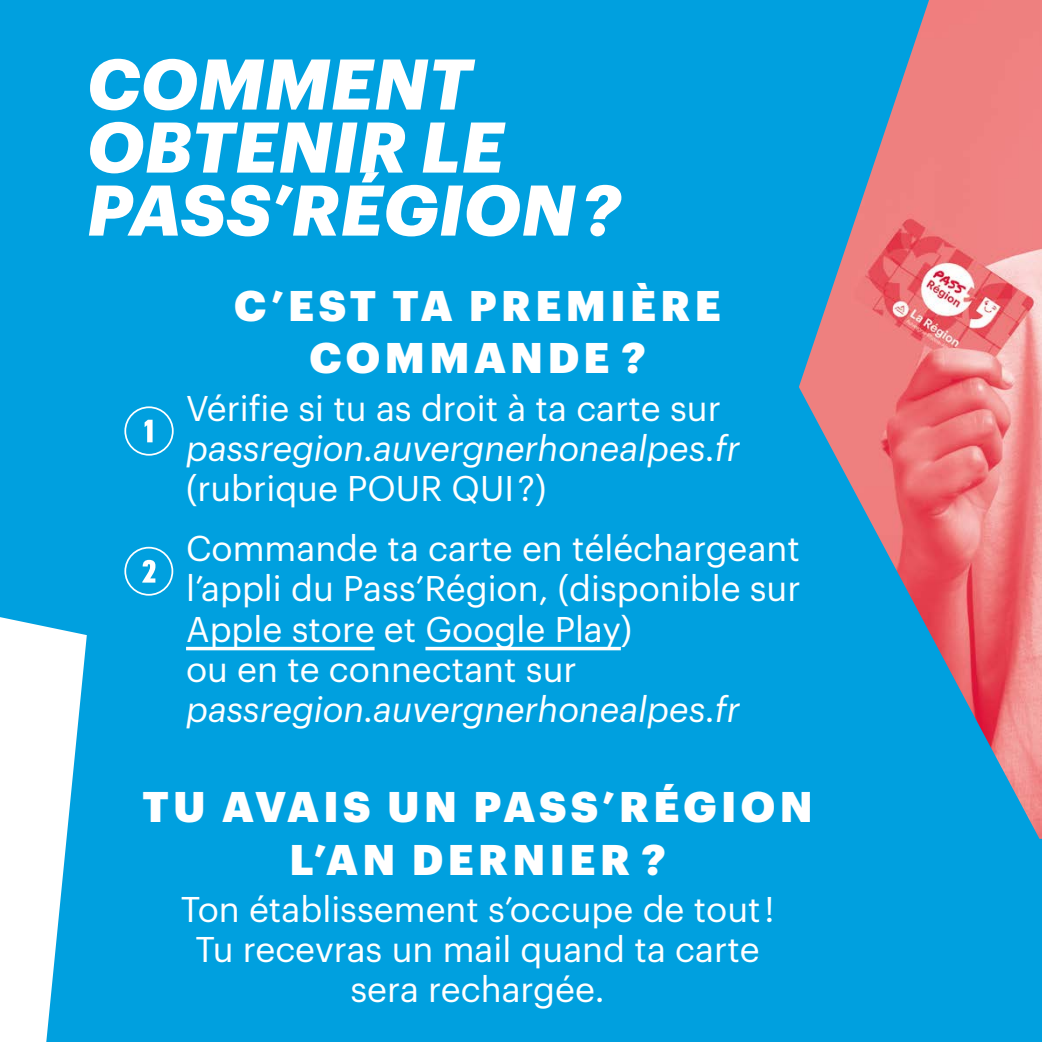
<style>
.page{position:relative;width:1042px;height:1042px;background:#00a0df}
.page>*{position:absolute;margin:0;border:0;box-sizing:border-box;transform-origin:0 0}
.titre_1{font:italic 700 70px/63px "Graphik";letter-spacing:.005em;color:#fff}
.titre_2{font:900 42px/52.5px "Graphik";letter-spacing:.105em;color:#fff;text-align:center}
.labeur{font:35px/40.2px "Graphik";color:#fff}
.s1{font-style:italic}
</style>
<div class="page">
<svg style="left:0;top:617px;width:87px;height:425px"></svg>
<hr style="left:186px;top:647px;width:188px;height:3px;background:#fff">
<hr style="left:425px;top:647px;width:196px;height:3px;background:#fff">
<img style="left:799px;top:0;width:243px;height:839px">
<div style="left:124px;top:547px;width:49px;height:49px;border:2px solid #fff;border-radius:50%"></div>
<svg style="left:142px;top:560px;width:13px;height:22px"></svg>
<div style="left:124px;top:406px;width:50px;height:50px;border:2px solid #fff;border-radius:50%"></div>
<svg style="left:145px;top:420px;width:8px;height:22px"></svg>
<p class="titre_1" style="left:87px;top:46px;width:535px">COMMENT<br>OBTENIR LE<br>PASS’RÉGION ?</p>
<p class="titre_2" style="left:234px;top:275px;width:488px">C’EST TA PREMIÈRE<br>COMMANDE ?</p>
<p class="labeur" style="left:186px;top:385px;width:555px">Vérifie si tu as droit à ta carte sur <span class="s1">passregion.auvergnerhonealpes.fr </span>(rubrique POUR QUI ?)</p>
<p class="labeur" style="left:186px;top:525px;width:616px">Commande ta carte en téléchargeant l’appli du Pass’Région, (disponible sur<br>Apple store et Google Play)<br>ou en te connectant sur <span class="s1">passregion.auvergnerhonealpes.fr</span></p>
<p class="titre_2" style="left:142px;top:776px;width:672px">TU AVAIS UN PASS’RÉGION<br>L’AN DERNIER ?</p>
<p class="labeur" style="left:181px;top:886px;width:595px;text-align:center">Ton établissement s’occupe de tout !<br>Tu recevras un mail quand ta carte sera rechargée.</p>
</div>
